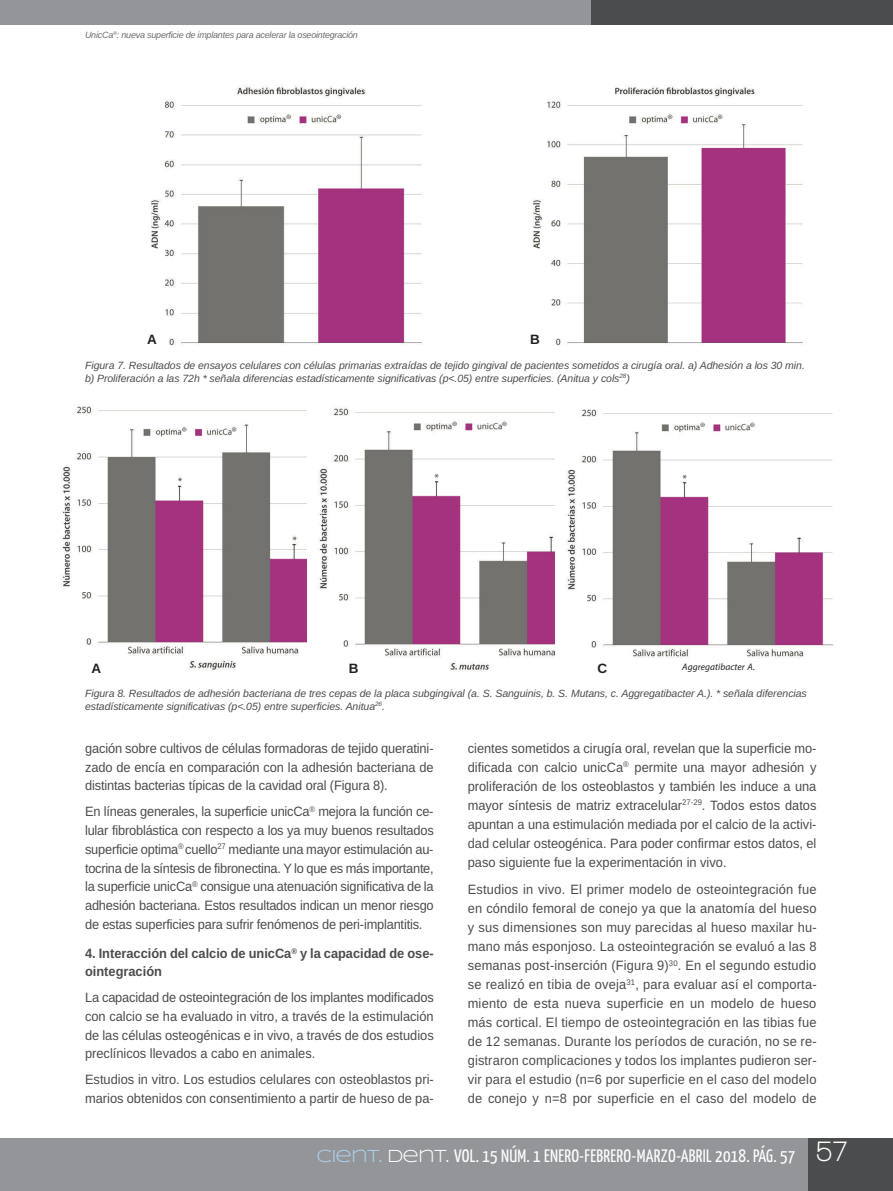
<style>
.page{position:relative;width:893px;height:1191px;background:#fff}
.page>*{position:absolute;margin:0;border:0;box-sizing:border-box;transform-origin:0 0}
.t1{font:18px "Yanone Kaffeesatz";letter-spacing:.015em;color:#fff}
.t2{font:13.5px/19px "Arimo";color:#4b4c4d;text-align:justify;scale:.95 1}
.t3{font:700 13.5px/18px "Arimo";color:#4b4c4d;scale:.95 1}
.t4{font:italic 13.5px "Myriad Arabic";letter-spacing:.005em;color:#231f20}
.t5{font:700 13.5px "Arimo";color:#231f20}
.t6{font:italic 10.5px/12.6px "Arimo";letter-spacing:-.005em;color:#4b4c4d}
.t7{font:italic 9px "Arimo";letter-spacing:-.025em;color:#6c6d70}
.s1{font-family:"Syncopate";color:#add2ed}
.s2{font-family:"Syncopate"}
.s3{font-family:"Walkway";font-weight:700;font-size:30px}
</style>
<div class="page">
<div style="left:0;top:1138px;width:893px;height:53px;background:#939598"></div>
<div style="left:0;top:0;width:599px;height:25px;background:#939598"></div>
<div style="left:591px;top:0;width:302px;height:25px;background:#4b4c4d"></div>
<div style="left:808px;top:1138px;width:85px;height:53px;background:#4b4c4d"></div>
<img style="left:151px;top:85px;width:272px;height:261px">
<img style="left:533px;top:85px;width:271px;height:261px">
<div style="left:145px;top:333px;width:14px;height:15px;background:#fff"></div>
<div style="left:528px;top:333px;width:14px;height:15px;background:#fff"></div>
<img style="left:61px;top:405px;width:246px;height:265px">
<img style="left:318px;top:407px;width:237px;height:265px">
<img style="left:566px;top:409px;width:268px;height:250px">
<div style="left:89px;top:662px;width:15px;height:14px;background:#fff"></div>
<div style="left:346px;top:662px;width:15px;height:14px;background:#fff"></div>
<p class="t7" style="left:85px;top:29px;width:274px">UnicCa<sup>®</sup>: nueva superficie de implantes para acelerar la oseointegración</p>
<p class="t5" style="left:147px;top:330px;width:11px">A</p>
<p class="t5" style="left:530px;top:330px;width:11px">B</p>
<p class="t6" style="left:85px;top:359px;width:721px">Figura 7. Resultados de ensayos celulares con células primarias extraídas de tejido gingival de pacientes sometidos a cirugía oral. a) Adhesión a los 30 min. b) Proliferación a las 72h * señala diferencias estadísticamente significativas (p&lt;.05) entre superficies. (Anitua y cols<sup>28</sup>)</p>
<p class="t5" style="left:92px;top:659px;width:11px">A</p>
<p class="t5" style="left:349px;top:659px;width:11px">B</p>
<p class="t5" style="left:598px;top:659px;width:11px">C</p>
<p class="t4" style="left:682px;top:657px;width:74px">Aggregatibacter A.</p>
<p class="t6" style="left:85px;top:687px;width:723px">Figura 8. Resultados de adhesión bacteriana de tres cepas de la placa subgingival (a. S. Sanguinis, b. S. Mutans, c. Aggregatibacter A.). * señala diferencias estadísticamente significativas (p&lt;.05) entre superficies. Anitua<sup>26</sup>.</p>
<p class="t2" style="left:85px;top:739px;width:369px">gación sobre cultivos de células formadoras de tejido queratini&shy;zado de encía en comparación con la adhesión bacteriana de distintas bacterias típicas de la cavidad oral (Figura 8).</p>
<p class="t2" style="left:85px;top:802px;width:369px">En líneas generales, la superficie unicCa<sup>®</sup> mejora la función ce&shy;lular fibroblástica con respecto a los ya muy buenos resultados superficie optima<sup>®</sup> cuello<sup>27</sup> mediante una mayor estimulación au&shy;tocrina de la síntesis de fibronectina. Y lo que es más importante, la superficie unicCa<sup>®</sup> consigue una atenuación significativa de la adhesión bacteriana. Estos resultados indican un menor riesgo de estas superficies para sufrir fenómenos de peri-implantitis.</p>
<p class="t3" style="left:85px;top:944px;width:369px">4. Interacción del calcio de unicCa<sup>®</sup> y la capacidad de ose&shy;ointegración</p>
<p class="t2" style="left:85px;top:988px;width:369px">La capacidad de osteointegración de los implantes modificados con calcio se ha evaluado in vitro, a través de la estimulación de las células osteogénicas e in vivo, a través de dos estudios preclínicos llevados a cabo en animales.</p>
<p class="t2" style="left:85px;top:1070px;width:369px">Estudios in vitro. Los estudios celulares con osteoblastos pri&shy;marios obtenidos con consentimiento a partir de hueso de pa-</p>
<h1 class="t1" style="left:317px;top:1144px;width:533px"><span class="s1">CIENT.</span> <span class="s2">DENT.</span> VOL. 15 NÚM. 1 ENERO-FEBRERO-MARZO-ABRIL 2018. PÁG. 57 <span class="s3">57</span></h1>
<p class="t2" style="left:468px;top:738px;width:369px">cientes sometidos a cirugía oral, revelan que la superficie mo&shy;dificada con calcio unicCa<sup>®</sup> permite una mayor adhesión y proliferación de los osteoblastos y también les induce a una mayor síntesis de matriz extracelular<sup>27-29</sup>. Todos estos datos apuntan a una estimulación mediada por el calcio de la activi&shy;dad celular osteogénica. Para poder confirmar estos datos, el paso siguiente fue la experimentación in vivo.</p>
<p class="t2" style="left:468px;top:880px;width:369px">Estudios in vivo. El primer modelo de osteointegración fue en cóndilo femoral de conejo ya que la anatomía del hueso y sus dimensiones son muy parecidas al hueso maxilar hu&shy;mano más esponjoso. La osteointegración se evaluó a las 8 semanas post-inserción (Figura 9)<sup>30</sup>. En el segundo estudio se realizó en tibia de oveja<sup>31</sup>, para evaluar así el comporta&shy;miento de esta nueva superficie en un modelo de hueso más cortical. El tiempo de osteointegración en las tibias fue de 12 semanas. Durante los períodos de curación, no se re&shy;gistraron complicaciones y todos los implantes pudieron ser&shy;vir para el estudio (n=6 por superficie en el caso del modelo de conejo y n=8 por superficie en el caso del modelo de</p>
</div>
